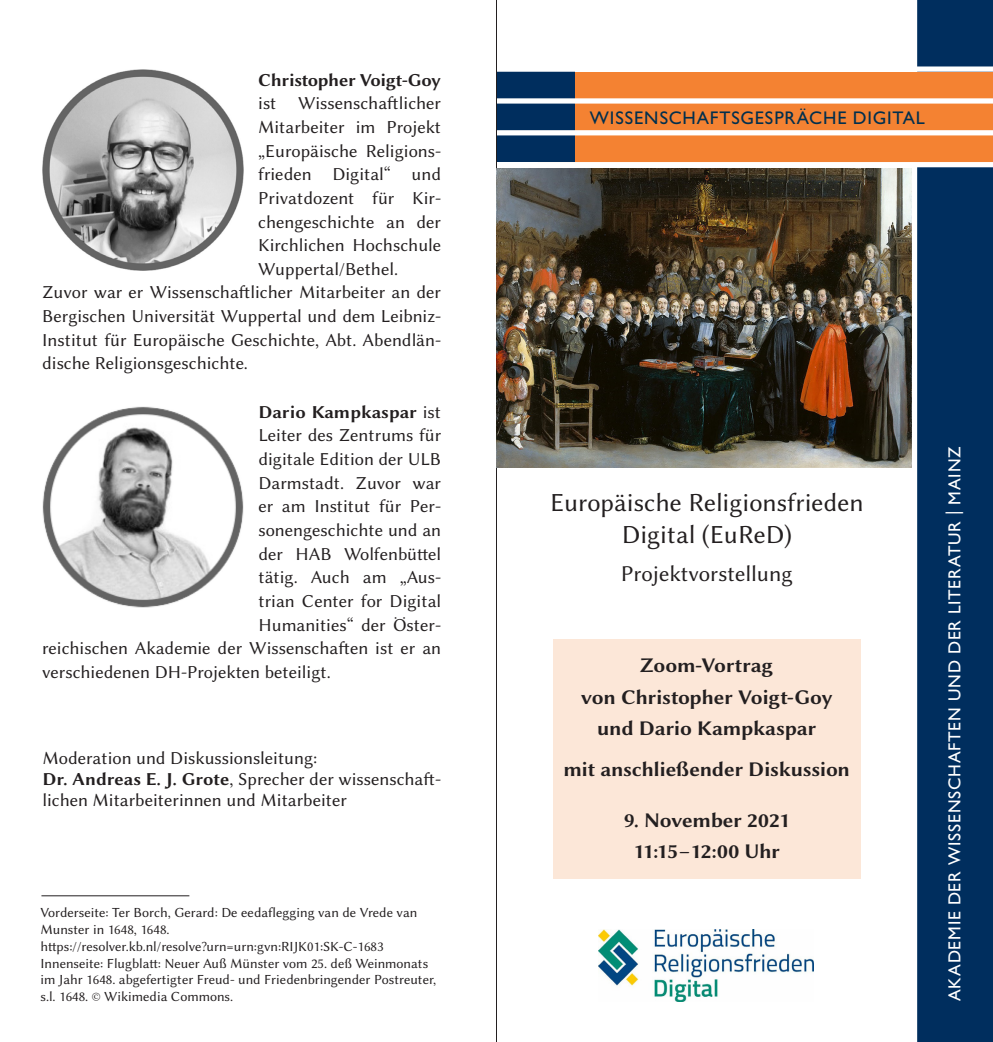
<style>
.page{position:relative;width:993px;height:1042px;background:#fff}
.page>*{position:absolute;margin:0;border:0;box-sizing:border-box;transform-origin:0 0}
.t1{font:26.25px/31.5px "HPM Lin Biolinum O";color:#231f20;text-align:center}
.t2{font:22.75px "HPM Lin Biolinum O";color:#231f20}
.t3{font:21px/31.5px "HPM Lin Biolinum OB";letter-spacing:-.015em;color:#231f20;text-align:center}
.JA_Standard{font:18.38px/23.6px "HPM Lin Biolinum O";color:#231f20;text-align:justify}
.Subheadline{font:18.38px "Gill Sans Std";letter-spacing:.045em;color:#002f4e}
.JA_Standard-2{font:18.38px "HPM Lin Biolinum OB";color:#231f20}
.t4{font:17.5px "Gill Sans Std";letter-spacing:.05em;color:#fff}
.t5{font:14px/16.8px "HPM Lin Biolinum O";color:#231f20}
.s1{font-family:"HPM Lin Biolinum OB"}
.s2{font-family:"HPM Lin Biolinum O"}
</style>
<div class="page">
<div style="left:552px;top:639px;width:308px;height:239px;background:#fce7d8"></div>
<div style="left:917px;top:0;width:75px;height:1042px;background:#002e5e"></div>
<div style="left:538px;top:72px;width:454px;height:90px;background:#f48232"></div>
<div style="left:496px;top:72px;width:78px;height:90px;background:#002e5e"></div>
<div style="left:0;top:98px;width:992px;height:6px;background:#fff"></div>
<div style="left:0;top:66px;width:992px;height:6px;background:#fff"></div>
<div style="left:0;top:162px;width:992px;height:5px;background:#fff"></div>
<div style="left:0;top:130px;width:992px;height:5px;background:#fff"></div>
<hr style="left:41px;top:895px;width:148px;height:1px;background:#231f20">
<hr style="left:496px;top:0;width:1px;height:1042px;background:#231f20">
<img style="left:42px;top:406px;width:201px;height:201px">
<img style="left:42px;top:69px;width:201px;height:201px">
<img style="left:598px;top:929px;width:214px;height:72px">
<img style="left:496px;top:169px;width:414px;height:298px">
<p class="JA_Standard" style="left:258px;top:68px;width:184px"><span class="s1">Christopher Voigt-Goy </span>ist Wissenschaftlicher Mitarbeiter im Projekt „Europäische Religions&shy;frieden Digital“ und Privatdozent für Kir&shy;chengeschichte an der Kirchlichen Hochschule Wuppertal/Bethel.</p>
<p class="JA_Standard" style="left:42px;top:281px;width:400px">Zuvor war er Wissenschaftlicher Mitarbeiter an der Bergischen Universität Wuppertal und dem Leibniz-Institut für Europäische Geschichte, Abt. Abendlän&shy;dische Religionsgeschichte.</p>
<p class="JA_Standard-2" style="left:258px;top:399px;width:184px">Dario Kampkaspar <span class="s2">ist</span></p>
<p class="JA_Standard" style="left:258px;top:424px;width:184px">Leiter des Zentrums für</p>
<p class="JA_Standard" style="left:258px;top:447px;width:184px">digitale Edition der ULB</p>
<p class="JA_Standard" style="left:258px;top:471px;width:184px">Darmstadt. Zuvor war</p>
<p class="JA_Standard" style="left:258px;top:495px;width:184px">er am Institut für Per-</p>
<p class="JA_Standard" style="left:258px;top:518px;width:184px">sonengeschichte und an</p>
<p class="JA_Standard" style="left:258px;top:542px;width:184px">der HAB Wolfenbüttel</p>
<p class="JA_Standard" style="left:258px;top:566px;width:184px">tätig. Auch am „Aus-</p>
<p class="JA_Standard" style="left:258px;top:589px;width:184px">trian Center for Digital</p>
<p class="JA_Standard" style="left:258px;top:613px;width:184px">Humanities“ der Öster-</p>
<p class="JA_Standard" style="left:42px;top:636px;width:400px">reichischen Akademie der Wissenschaften ist er an</p>
<p class="JA_Standard" style="left:42px;top:660px;width:290px">verschiedenen DH-Projekten beteiligt.</p>
<p class="JA_Standard" style="left:42px;top:746px;width:276px">Moderation und Diskussionsleitung:</p>
<p class="JA_Standard" style="left:42px;top:768px;width:400px;line-height:21px"><span class="s1">Dr. Andreas E. J. Grote</span>, Sprecher der wissenschaft&shy;lichen Mitarbeiterinnen und Mitarbeiter</p>
<p class="t5" style="left:40px;top:904px;width:378px">Vorderseite: Ter Borch, Gerard: De eedaflegging van de Vrede van<br>Munster in 1648, 1648.</p>
<p class="t5" style="left:40px;top:938px;width:344px">https://resolver.kb.nl/resolve?urn=urn:gvn:RIJK01:SK-C-1683</p>
<p class="t5" style="left:40px;top:954px;width:397px">Innenseite: Flugblatt: Neuer Auß Münster vom 25. deß Weinmonats im Jahr 1648. abgefertigter Freud- und Friedenbringender Postreuter, s.l. 1648. © Wikimedia Commons.</p>
<p class="Subheadline" style="left:589px;top:107px;width:336px">WISSENSCHAFTSGESPRÄCHE DIGITAL</p>
<p class="t1" style="left:550px;top:487px;width:315px">Europäische Religionsfrieden<br>Digital (EuReD)</p>
<p class="t2" style="left:620px;top:560px;width:173px">Projektvorstellung</p>
<p class="t3" style="left:580px;top:648px;width:253px">Zoom-Vortrag<br>von Christopher Voigt-Goy und Dario Kampkaspar</p>
<p class="t3" style="left:563px;top:752px;width:288px">mit anschließender Diskussion</p>
<p class="t3" style="left:623px;top:803px;width:168px">9. November 2021<br>11:15 – 12:00 Uhr</p>
<p class="t4" style="left:944px;top:1001px;width:556px;rotate:-90deg">AKADEMIE DER WISSENSCHAFTEN UND DER LITERATUR | MAINZ</p>
</div>
